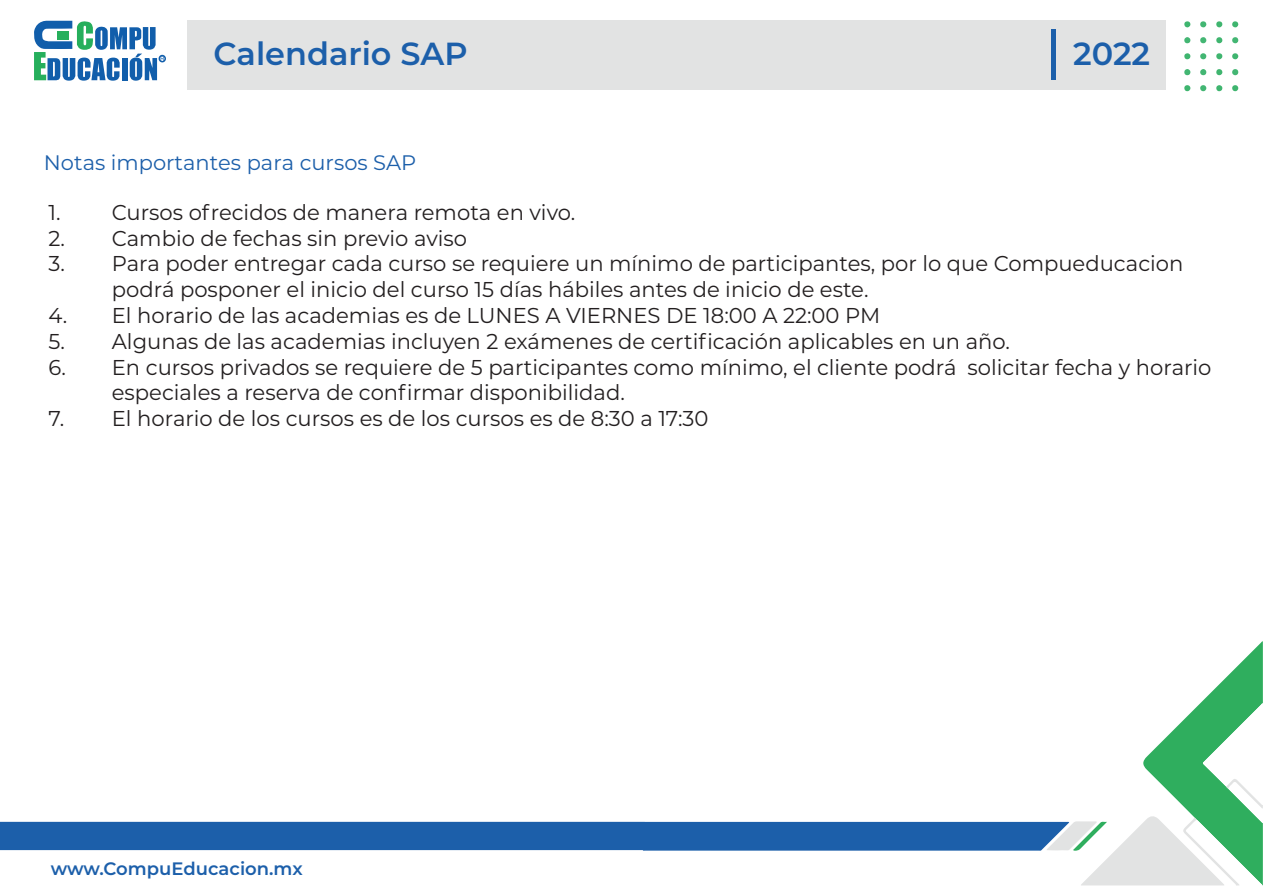
<style>
.page{position:relative;width:1263px;height:893px;background:#fff}
.page>*{position:absolute;margin:0;border:0;box-sizing:border-box;transform-origin:0 0}
.t1{font:600 31.95px "Montserrat";color:#1c5faa}
.t2{font:21.45px/25.8px "Montserrat";color:#231f20}
.t3{font:21px "Montserrat";color:#1c5faa}
.t4{font:600 18px "Montserrat";color:#1c5faa}
</style>
<div class="page">
<div style="left:187px;top:21px;width:978px;height:69px;background:#e2e3e3"></div>
<svg style="left:34px;top:20px;width:132px;height:61px"></svg>
<svg style="left:1184px;top:21px;width:54px;height:70px"></svg>
<hr style="left:1052px;top:29px;width:4px;height:51px;background:#1c5faa">
<svg style="left:0;top:641px;width:1263px;height:244px"></svg>
<h1 class="t1" style="left:214px;top:31px;width:255px">Calendario SAP</h1>
<h1 class="t1" style="left:1073px;top:31px;width:78px">2022</h1>
<p class="t3" style="left:44px;top:148px;width:374px">Notas importantes para cursos SAP</p>
<p class="t2" style="left:48px;top:199px;width:528px">1. Cursos ofrecidos de manera remota en vivo.</p>
<p class="t2" style="left:48px;top:224px;width:420px">2. Cambio de fechas sin previo aviso</p>
<p class="t2" style="left:112px;top:250px;width:1073px;text-indent:-63px">3. Para poder entregar cada curso se requiere un mínimo de participantes, por lo que Compueducacion podrá posponer el inicio del curso 15 días hábiles antes de inicio de este.</p>
<p class="t2" style="left:48px;top:302px;width:833px">4. El horario de las academias es de LUNES A VIERNES DE 18:00 A 22:00 PM</p>
<p class="t2" style="left:48px;top:328px;width:963px">5. Algunas de las academias incluyen 2 exámenes de certificación aplicables en un año.</p>
<p class="t2" style="left:112px;top:353px;width:1101px;text-indent:-63px">6. En cursos privados se requiere de 5 participantes como mínimo, el cliente podrá solicitar fecha y horario especiales a reserva de confirmar disponibilidad.</p>
<p class="t2" style="left:48px;top:405px;width:661px">7. El horario de los cursos es de los cursos es de 8:30 a 17:30</p>
<p class="t4" style="left:51px;top:856px;width:253px">www.CompuEducacion.mx</p>
</div>
